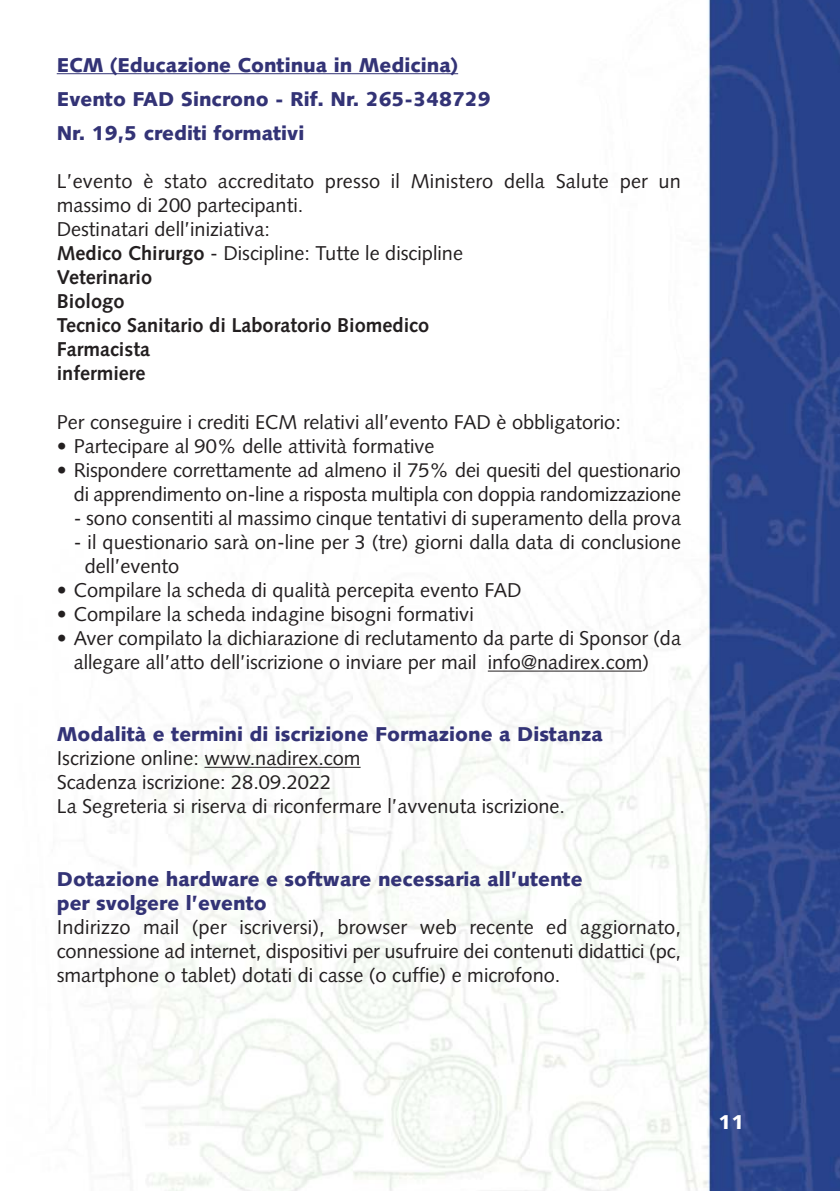
<style>
.page{position:relative;width:840px;height:1191px;background:#fff}
.page>*{position:absolute;margin:0;border:0;box-sizing:border-box;transform-origin:0 0}
.t1{font:20px/24px "Syntax";color:#231f20}
.t2{font:900 20px/34px "Syntax";color:#333376}
.t3{font:900 20px "Syntax";color:#fff}
.s1{font-weight:700}
</style>
<div class="page">
<img style="left:56px;top:0;width:783px;height:1191px">
<hr style="left:57px;top:73px;width:401px;height:1px;background:#333376">
<hr style="left:487px;top:670px;width:155px;height:1px;background:#231f20">
<hr style="left:204px;top:767px;width:156px;height:1px;background:#231f20">
<p class="t2" style="left:57px;top:50px;width:435px">ECM (Educazione Continua in Medicina)<br>Evento FAD Sincrono - Rif. Nr. 265-348729<br>Nr. 19,5 crediti formativi</p>
<p class="t1" style="left:57px;top:171px;width:625px">L’evento è stato accreditato presso il Ministero della Salute per un massimo di 200 partecipanti.<br>Destinatari dell’iniziativa:<br><span class="s1">Medico Chirurgo</span> - Discipline: Tutte le discipline<br><span class="s1">Veterinario<br>Biologo<br>Tecnico Sanitario di Laboratorio Biomedico<br>Farmacista<br>infermiere</span></p>
<p class="t1" style="left:57px;top:411px;width:565px">Per conseguire i crediti ECM relativi all’evento FAD è obbligatorio:</p>
<p class="t1" style="left:57px;top:435px;width:379px">• Partecipare al 90% delle attività formative</p>
<p class="t1" style="left:57px;top:459px;width:625px;text-align:right">• Rispondere correttamente ad almeno il 75% dei quesiti del questionario di apprendimento on-line a risposta multipla con doppia randomizzazione</p>
<p class="t1" style="left:74px;top:508px;width:608px">- sono consentiti al massimo cinque tentativi di superamento della prova</p>
<p class="t1" style="left:85px;top:532px;width:597px;text-indent:-11px">- il questionario sarà on-line per 3 (tre) giorni dalla data di conclusione dell’evento</p>
<p class="t1" style="left:57px;top:580px;width:466px">• Compilare la scheda di qualità percepita evento FAD</p>
<p class="t1" style="left:57px;top:604px;width:418px">• Compilare la scheda indagine bisogni formativi</p>
<p class="t1" style="left:74px;top:628px;width:608px;text-indent:-17px">• Aver compilato la dichiarazione di reclutamento da parte di Sponsor (da allegare all’atto dell’iscrizione o inviare per mail info@nadirex.com)</p>
<p class="t2" style="left:57px;top:719px;width:547px">Modalità e termini di iscrizione Formazione a Distanza</p>
<p class="t1" style="left:57px;top:748px;width:509px">Iscrizione online: www.nadirex.com<br>Scadenza iscrizione: 28.09.2022<br>La Segreteria si riserva di riconfermare l’avvenuta iscrizione.</p>
<p class="t2" style="left:57px;top:868px;width:527px;line-height:24px">Dotazione hardware e software necessaria all’utente per svolgere l’evento</p>
<p class="t1" style="left:57px;top:916px;width:625px;text-align:justify">Indirizzo mail (per iscriversi), browser web recente ed aggiornato, connessione ad internet, dispositivi per usufruire dei contenuti didattici (pc, smartphone o tablet) dotati di casse (o cuffie) e microfono.</p>
<p class="t3" style="left:718px;top:1114px;width:27px">11</p>
</div>
